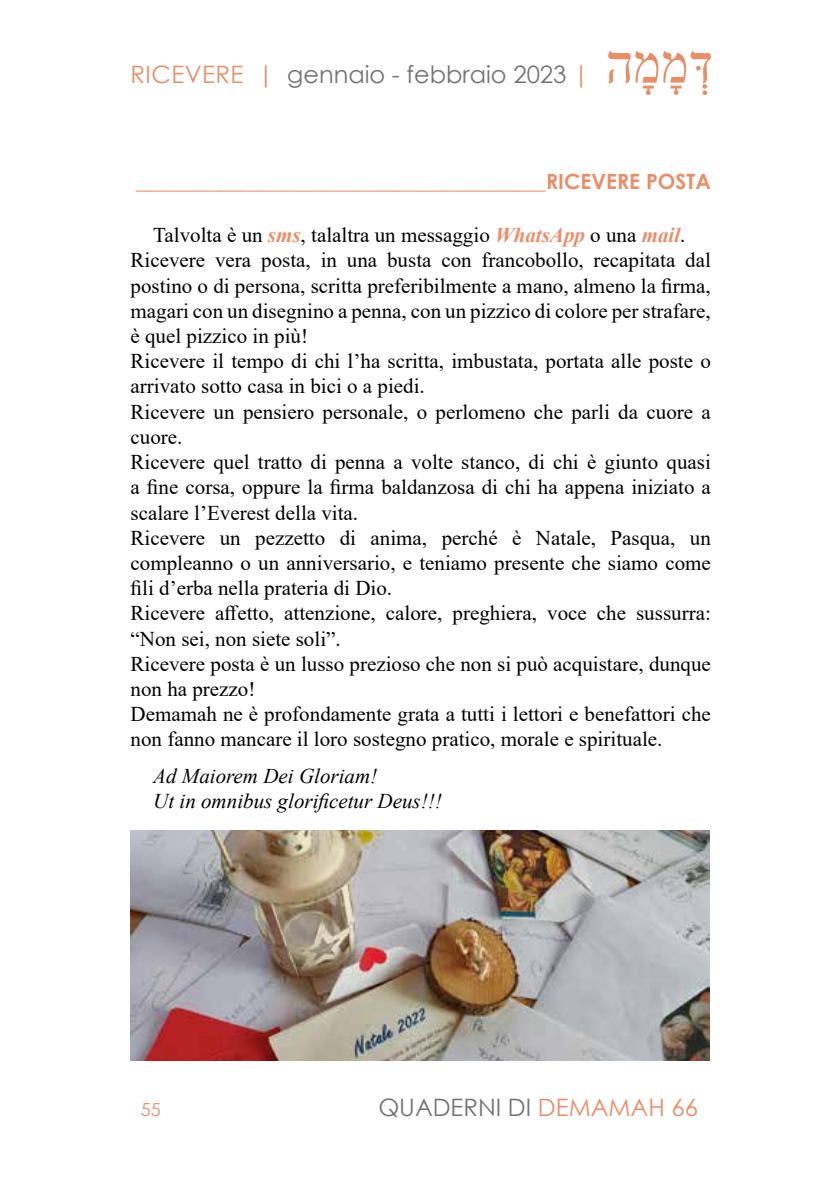
<style>
.page{position:relative;width:840px;height:1191px;background:#fff}
.page>*{position:absolute;margin:0;border:0;box-sizing:border-box;transform-origin:0 0}
.t1{font:24px "Century Gothic";color:#727271}
.t2{font:21px/25.2px "Times New Roman";color:#000}
.t3{font:700 21px "Century Gothic";color:#e98d69}
.t4{font:italic 21px/25.2px "Times New Roman";color:#000}
.t5{font:18px "Century Gothic";color:#e98d69}
.s1{color:#e98d69}
.s2{font-weight:700;font-style:italic;color:#e98d69}
</style>
<div class="page">
<img style="left:130px;top:831px;width:579px;height:229px">
<svg style="left:608px;top:51px;width:102px;height:44px"></svg>
<p class="t1" style="left:130px;top:58px;width:460px"><span class="s1">RICEVERE |</span> gennaio - febbraio 2023 <span class="s1">|</span></p>
<p class="t3" style="left:136px;top:165px;width:576px">_______________________________________RICEVERE POSTA</p>
<p class="t2" style="left:130px;top:222px;width:581px;text-indent:23px">Talvolta è un <span class="s2">sms</span>, talaltra un messaggio <span class="s2">WhatsApp</span> o una <span class="s2">mail</span>.<br>Ricevere vera posta, in una busta con francobollo, recapitata dal postino o di persona, scritta preferibilmente a mano, almeno la firma, magari con un disegnino a penna, con un pizzico di colore per strafare, è quel pizzico in più!<br>Ricevere il tempo di chi l’ha scritta, imbustata, portata alle poste o arrivato sotto casa in bici o a piedi.<br>Ricevere un pensiero personale, o perlomeno che parli da cuore a cuore.<br>Ricevere quel tratto di penna a volte stanco, di chi è giunto quasi a fine corsa, oppure la firma baldanzosa di chi ha appena iniziato a scalare l’Everest della vita.<br>Ricevere un pezzetto di anima, perché è Natale, Pasqua, un compleanno o un anniversario, e teniamo presente che siamo come fili d’erba nella prateria di Dio.<br>Ricevere affetto, attenzione, calore, preghiera, voce che sussurra: “Non sei, non siete soli”.<br>Ricevere posta è un lusso prezioso che non si può acquistare, dunque non ha prezzo!<br>Demamah ne è profondamente grata a tutti i lettori e benefattori che non fanno mancare il loro sostegno pratico, morale e spirituale.</p>
<p class="t4" style="left:153px;top:763px;width:290px">Ad Maiorem Dei Gloriam!<br>Ut in omnibus glorificetur Deus!!!</p>
<p class="t5" style="left:141px;top:1097px;width:21px">55</p>
<p class="t1" style="left:378px;top:1090px;width:321px">QUADERNI DI <span class="s1">DEMAMAH 66</span></p>
</div>
